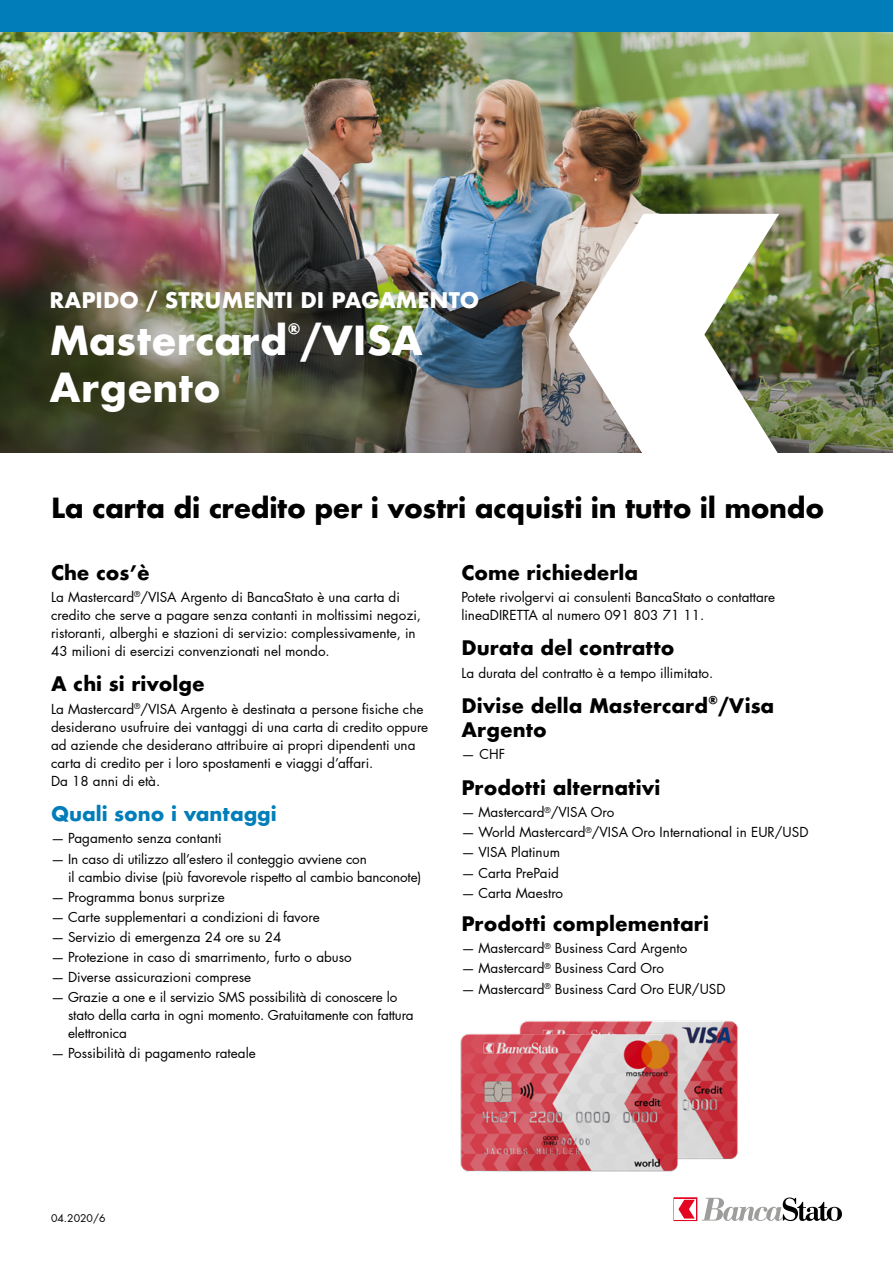
<style>
.page{position:relative;width:893px;height:1263px;background:#fff}
.page>*{position:absolute;margin:0;border:0;box-sizing:border-box;transform-origin:0 0}
.t1{font:700 39px "Futura";color:#fff}
.t2{font:700 27px "Futura";letter-spacing:-.015em;color:#000}
.t3{font:700 21px "Futura";color:#fff}
.Intro_h2{font:700 19.5px "Futura";color:#000}
.Intro_h2-2{font:700 19.5px "Futura";color:#017eba}
.t4{font:700 13.95px "Futura";color:#fff}
.elenco{font:13.5px/18px "Futura LT Pro";color:#000}
.t5{font:10.5px "Futura LT Pro";color:#000}
.Intro_h2-3{font:700 10.5px "Futura";color:#000}
</style>
<div class="page">
<img style="left:0;top:32px;width:893px;height:421px">
<div style="left:0;top:0;width:893px;height:32px;background:#017eba"></div>
<img style="left:569px;top:214px;width:210px;height:239px">
<svg style="left:702px;top:1197px;width:140px;height:24px"></svg>
<div style="left:674px;top:1198px;width:23px;height:22px;border:1px solid #e40521"></div>
<svg style="left:675px;top:1199px;width:21px;height:21px"></svg>
<svg style="left:678px;top:1200px;width:17px;height:18px"></svg>
<img style="left:705px;top:1020px;width:33px;height:140px">
<img style="left:460px;top:1020px;width:245px;height:152px">
<h1 class="t3" style="left:50px;top:285px;width:431px">RAPIDO / STRUMENTI DI PAGAMENTO</h1>
<h1 class="t1" style="left:50px;top:312px;width:374px">Mastercard /VISA</h1>
<h1 class="t4" style="left:287px;top:318px;width:15px">®</h1>
<h1 class="t1" style="left:50px;top:359px;width:173px">Argento</h1>
<h1 class="t2" style="left:51px;top:488px;width:775px">La carta di credito per i vostri acquisti in tutto il mondo</h1>
<p class="Intro_h2" style="left:51px;top:558px;width:100px">Che cos’è</p>
<p class="elenco" style="left:51px;top:588px;width:372px">La Mastercard<sup>®</sup>/VISA Argento di BancaStato è una carta di credito che serve a pagare senza contanti in moltissimi negozi, ristoranti, alberghi e stazioni di servizio: complessivamente, in 43 milioni di esercizi convenzionati nel mondo.</p>
<p class="Intro_h2" style="left:51px;top:670px;width:155px">A chi si rivolge</p>
<p class="elenco" style="left:51px;top:699px;width:379px">La Mastercard<sup>®</sup>/VISA Argento è destinata a persone fisiche che desiderano usufruire dei vantaggi di una carta di credito oppure ad aziende che desiderano attribuire ai propri dipendenti una carta di credito per i loro spostamenti e viaggi d’affari.<br>Da 18 anni di età.</p>
<p class="Intro_h2-2" style="left:51px;top:800px;width:227px">Quali sono i vantaggi</p>
<p class="elenco" style="left:51px;top:829px;width:172px">— Pagamento senza contanti</p>
<p class="elenco" style="left:68px;top:849px;width:355px;text-indent:-17px">— In caso di utilizzo all’estero il conteggio avviene con<br>il cambio divise (più favorevole rispetto al cambio banconote)</p>
<p class="elenco" style="left:51px;top:887px;width:175px">— Programma bonus surprize</p>
<p class="elenco" style="left:51px;top:908px;width:270px">— Carte supplementari a condizioni di favore</p>
<p class="elenco" style="left:51px;top:928px;width:232px">— Servizio di emergenza 24 ore su 24</p>
<p class="elenco" style="left:51px;top:948px;width:302px">— Protezione in caso di smarrimento, furto o abuso</p>
<p class="elenco" style="left:51px;top:968px;width:202px">— Diverse assicurazioni comprese</p>
<p class="elenco" style="left:68px;top:988px;width:347px;text-indent:-17px">— Grazie a one e il servizio SMS possibilità di conoscere lo stato della carta in ogni momento. Gratuitamente con fattura elettronica</p>
<p class="elenco" style="left:51px;top:1044px;width:206px">— Possibilità di pagamento rateale</p>
<p class="Intro_h2" style="left:461px;top:558px;width:178px">Come richiederla</p>
<p class="elenco" style="left:461px;top:588px;width:315px">Potete rivolgervi ai consulenti BancaStato o contattare lineaDIRETTA al numero 091 803 71 11.</p>
<p class="Intro_h2" style="left:461px;top:634px;width:215px">Durata del contratto</p>
<p class="elenco" style="left:461px;top:663px;width:253px">La durata del contratto è a tempo illimitato.</p>
<p class="Intro_h2" style="left:461px;top:692px;width:248px">Divise della Mastercard</p>
<p class="Intro_h2-3" style="left:708px;top:693px;width:12px">®</p>
<p class="Intro_h2" style="left:718px;top:692px;width:58px">/Visa</p>
<p class="Intro_h2" style="left:461px;top:716px;width:87px">Argento</p>
<p class="elenco" style="left:461px;top:745px;width:45px">— CHF</p>
<p class="Intro_h2" style="left:461px;top:773px;width:201px">Prodotti alternativi</p>
<p class="elenco" style="left:461px;top:803px;width:155px">— Mastercard<sup>®</sup>/VISA Oro</p>
<p class="elenco" style="left:461px;top:823px;width:349px">— World Mastercard<sup>®</sup>/VISA Oro International in EUR/USD</p>
<p class="elenco" style="left:461px;top:843px;width:100px">— VISA Platinum</p>
<p class="elenco" style="left:461px;top:863px;width:99px">— Carta PrePaid</p>
<p class="elenco" style="left:461px;top:883px;width:103px">— Carta Maestro</p>
<p class="Intro_h2" style="left:461px;top:909px;width:249px">Prodotti complementari</p>
<p class="elenco" style="left:461px;top:939px;width:227px">— Mastercard<sup>®</sup> Business Card Argento</p>
<p class="elenco" style="left:461px;top:959px;width:204px">— Mastercard<sup>®</sup> Business Card Oro</p>
<p class="elenco" style="left:461px;top:979px;width:266px">— Mastercard<sup>®</sup> Business Card Oro EUR/USD</p>
<p class="t5" style="left:51px;top:1211px;width:56px">04.2020/6</p>
</div>
